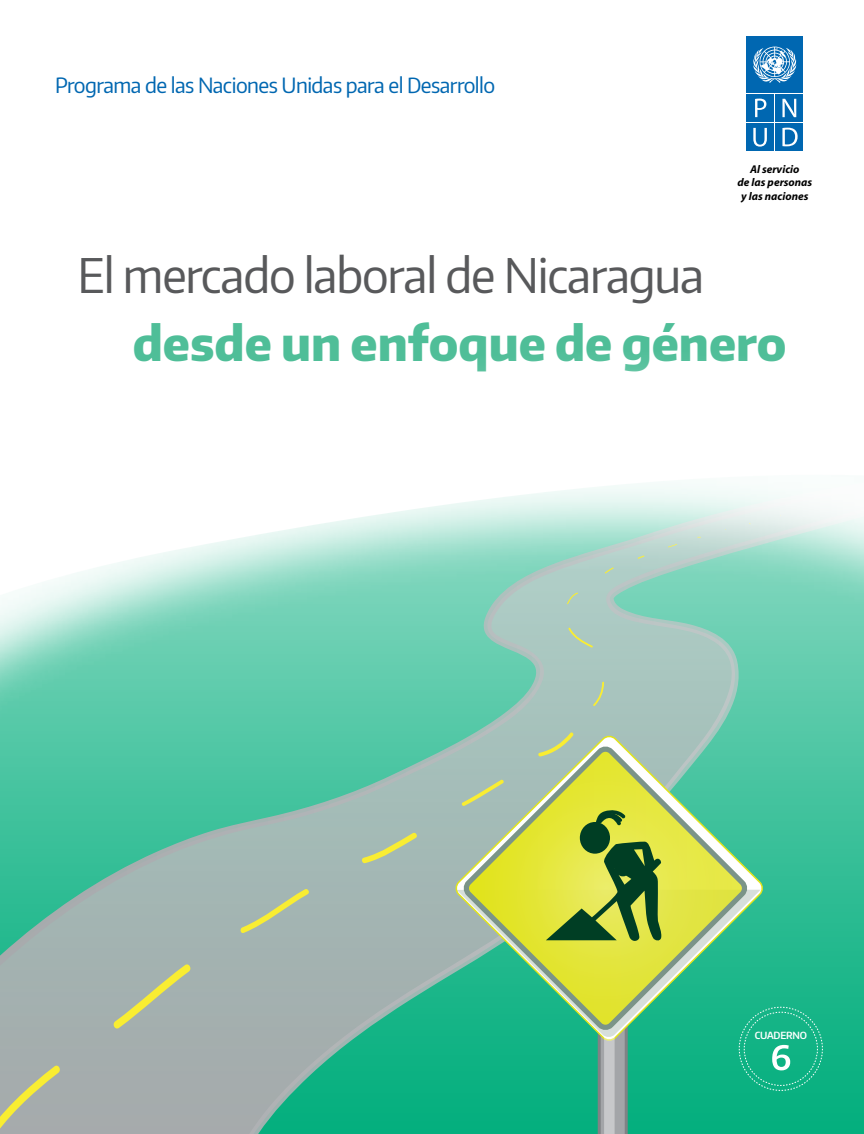
<style>
.page{position:relative;width:864px;height:1134px;background:#fff}
.page>*{position:absolute;margin:0;border:0;box-sizing:border-box;transform-origin:0 0}
.t1{font:47.55px "Encode Sans Narrow";letter-spacing:-.025em;color:#58595b}
.t2{font:800 47.55px "Encode Sans Narrow";color:#4fbe98}
.t3{font:21px "Encode Sans Narrow";letter-spacing:-.025em;color:#0067b1}
.t4{font:italic 700 11.25px/13.5px "Myriad";color:#000;text-align:center}
.t5{font:600 9.9px "Encode Sans Narrow";letter-spacing:-.015em;color:#fff}
</style>
<div class="page">
<div style="left:746px;top:94px;width:28px;height:28px;background:#0067b1"></div>
<svg style="left:755px;top:99px;width:11px;height:18px"></svg>
<div style="left:776px;top:94px;width:27px;height:28px;background:#0067b1"></div>
<svg style="left:782px;top:99px;width:14px;height:18px"></svg>
<div style="left:746px;top:123px;width:28px;height:28px;background:#0067b1"></div>
<svg style="left:753px;top:128px;width:14px;height:19px"></svg>
<div style="left:776px;top:123px;width:27px;height:28px;background:#0067b1"></div>
<svg style="left:782px;top:128px;width:16px;height:18px"></svg>
<div style="left:746px;top:36px;width:57px;height:57px;background:#0067b1"></div>
<svg style="left:753px;top:47px;width:44px;height:36px"></svg>
<svg style="left:0;top:758px;width:864px;height:376px;background:#5fb59e"></svg>
<svg style="left:0;top:1063px;width:62px;height:71px;background:#b0b49b"></svg>
<svg style="left:111px;top:962px;width:82px;height:69px;background:#aeb79f"></svg>
<svg style="left:239px;top:888px;width:72px;height:46px;background:#aebca1"></svg>
<svg style="left:360px;top:831px;width:59px;height:33px;background:#b2c29e"></svg>
<svg style="left:595px;top:1043px;width:34px;height:91px;background:#7f9d97"></svg>
<svg style="left:453px;top:758px;width:310px;height:285px;background:#48ba98"></svg>
<div style="left:604px;top:1035px;width:11px;height:99px;background:#c7c8ca"></div>
<svg style="left:457px;top:890px;width:304px;height:147px;background:#2fb98e"></svg>
<svg style="left:458px;top:758px;width:292px;height:277px;background:#94cb7b"></svg>
<svg style="left:546px;top:809px;width:116px;height:134px;background:#95ac3c"></svg>
<div style="left:615px;top:860px;width:16px;height:16px;background:#003e24;border-radius:50%"></div>
<div style="left:744px;top:1012px;width:74px;height:74px;border:1px dashed #fff;border-radius:50%"></div>
<svg style="left:772px;top:1045px;width:18px;height:25px"></svg>
<img style="left:0;top:484px;width:864px;height:274px">
<p class="t3" style="left:55px;top:71px;width:442px">Programa de las Naciones Unidas para el Desarrollo</p>
<p class="t4" style="left:738px;top:162px;width:76px">Al servicio<br>de las personas y las naciones</p>
<h1 class="t1" style="left:77px;top:244px;width:628px">El mercado laboral de Nicaragua</h1>
<h1 class="t2" style="left:133px;top:312px;width:655px">desde un enfoque de género</h1>
<p class="t5" style="left:755px;top:1029px;width:54px">CUADERNO</p>
</div>
